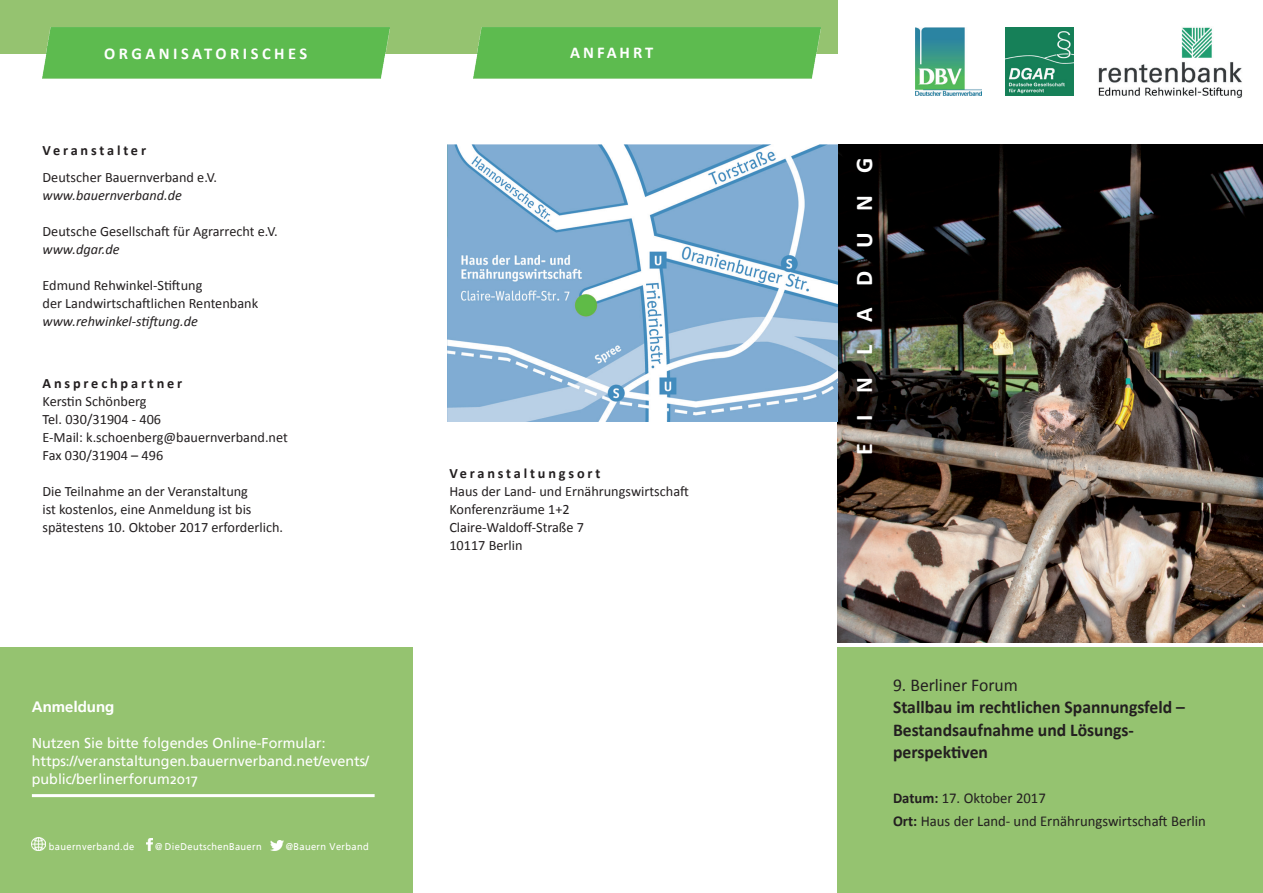
<style>
.page{position:relative;width:1263px;height:893px;background:#fff}
.page>*{position:absolute;margin:0;border:0;box-sizing:border-box;transform-origin:0 0}
.t1{font:700 24px "Calibri";letter-spacing:.92em;color:#fff}
.t2{font:700 18px/22.5px "Calibri";color:#231f20}
.t3{font:18px "Calibri";color:#231f20}
.t4{font:700 16.5px "Calibri";letter-spacing:.205em;color:#fff}
.t5{font:700 16.5px "Calibri";letter-spacing:.18em;color:#fff}
.t6{font:15px/22.5px "Calibri";color:#231f20}
.t7{font:700 15px "Frutiger Linotype";color:#fff}
.t8{font:14.25px/18px "Calibri";color:#231f20}
.t9{font:14.25px/18px "Frutiger Linotype";color:#fff}
.t10{font:italic 14.25px "Calibri";color:#231f20}
.t11{font:700 14.25px "Calibri";letter-spacing:.2em;color:#231f20}
.t12{font:9.75px "Frutiger Linotype";letter-spacing:.04em;color:#fff;scale:.95 1}
.s1{font-weight:700}
</style>
<div class="page">
<img style="left:838px;top:145px;width:425px;height:497px">
<div style="left:0;top:647px;width:412px;height:246px;background:#95c370"></div>
<div style="left:0;top:0;width:838px;height:53px;background:#95c370"></div>
<div style="left:473px;top:28px;width:347px;height:50px;background:#5dbb4f"></div>
<div style="left:43px;top:28px;width:347px;height:50px;background:#5dbb4f"></div>
<div style="left:838px;top:647px;width:425px;height:246px;background:#95c370"></div>
<img style="left:915px;top:28px;width:67px;height:67px">
<img style="left:1098px;top:27px;width:144px;height:71px">
<img style="left:1006px;top:28px;width:67px;height:67px">
<img style="left:447px;top:145px;width:391px;height:276px">
<hr style="left:32px;top:794px;width:343px;height:3px;background:#fff">
<svg style="left:147px;top:839px;width:5px;height:11px"></svg>
<svg style="left:271px;top:840px;width:13px;height:10px"></svg>
<img style="left:32px;top:838px;width:14px;height:12px">
<p class="t4" style="left:104px;top:43px;width:205px">ORGANISATORISCHES</p>
<p class="t11" style="left:43px;top:141px;width:105px">Veranstalter</p>
<p class="t8" style="left:43px;top:168px;width:176px">Deutscher Bauernverband e.V.</p>
<p class="t10" style="left:43px;top:185px;width:141px">www.bauernverband.de</p>
<p class="t8" style="left:43px;top:222px;width:237px">Deutsche Gesellschaft für Agrarrecht e.V.</p>
<p class="t10" style="left:43px;top:239px;width:78px">www.dgar.de</p>
<p class="t8" style="left:43px;top:276px;width:217px">Edmund Rehwinkel-Stiftung<br>der Landwirtschaftlichen Rentenbank</p>
<p class="t10" style="left:43px;top:311px;width:157px">www.rehwinkel-stiftung.de</p>
<p class="t11" style="left:43px;top:374px;width:141px">Ansprechpartner</p>
<p class="t8" style="left:43px;top:393px;width:247px">Kerstin Schönberg<br>Tel. 030/31904 - 406<br>E-Mail: k.schoenberg@bauernverband.net<br>Fax 030/31904 – 496</p>
<p class="t8" style="left:43px;top:483px;width:242px">Die Teilnahme an der Veranstaltung<br>ist kostenlos, eine Anmeldung ist bis spätestens 10. Oktober 2017 erforderlich.</p>
<p class="t7" style="left:32px;top:698px;width:84px">Anmeldung</p>
<p class="t9" style="left:32px;top:734px;width:339px">Nutzen Sie bitte folgendes Online-Formular: https://veranstaltungen.bauernverband.net/events/ public/berlinerforum2017</p>
<p class="t12" style="left:49px;top:840px;width:91px">bauernverband.de</p>
<p class="t12" style="left:155px;top:840px;width:114px">@ DieDeutschenBauern</p>
<p class="t12" style="left:286px;top:840px;width:89px">@Bauern Verband</p>
<p class="t5" style="left:570px;top:42px;width:85px">ANFAHRT</p>
<p class="t11" style="left:449px;top:465px;width:153px">Veranstaltungsort</p>
<p class="t8" style="left:449px;top:483px;width:241px">Haus der Land- und Ernährungswirtschaft<br>Konferenzräume 1+2<br>Claire-Waldoff-Straße 7<br>10117 Berlin</p>
<h1 class="t1" style="left:849px;top:455px;width:299px;rotate:-90deg">EINLADUNG</h1>
<p class="t3" style="left:893px;top:673px;width:126px">9. Berliner Forum</p>
<p class="t2" style="left:893px;top:696px;width:293px">Stallbau im rechtlichen Spannungsfeld –<br>Bestandsaufnahme und Lösungs&shy;perspektiven</p>
<p class="t6" style="left:893px;top:787px;width:314px"><span class="s1">Datum:</span> 17. Oktober 2017<br><span class="s1">Ort:</span> Haus der Land- und Ernährungswirtschaft Berlin</p>
</div>
